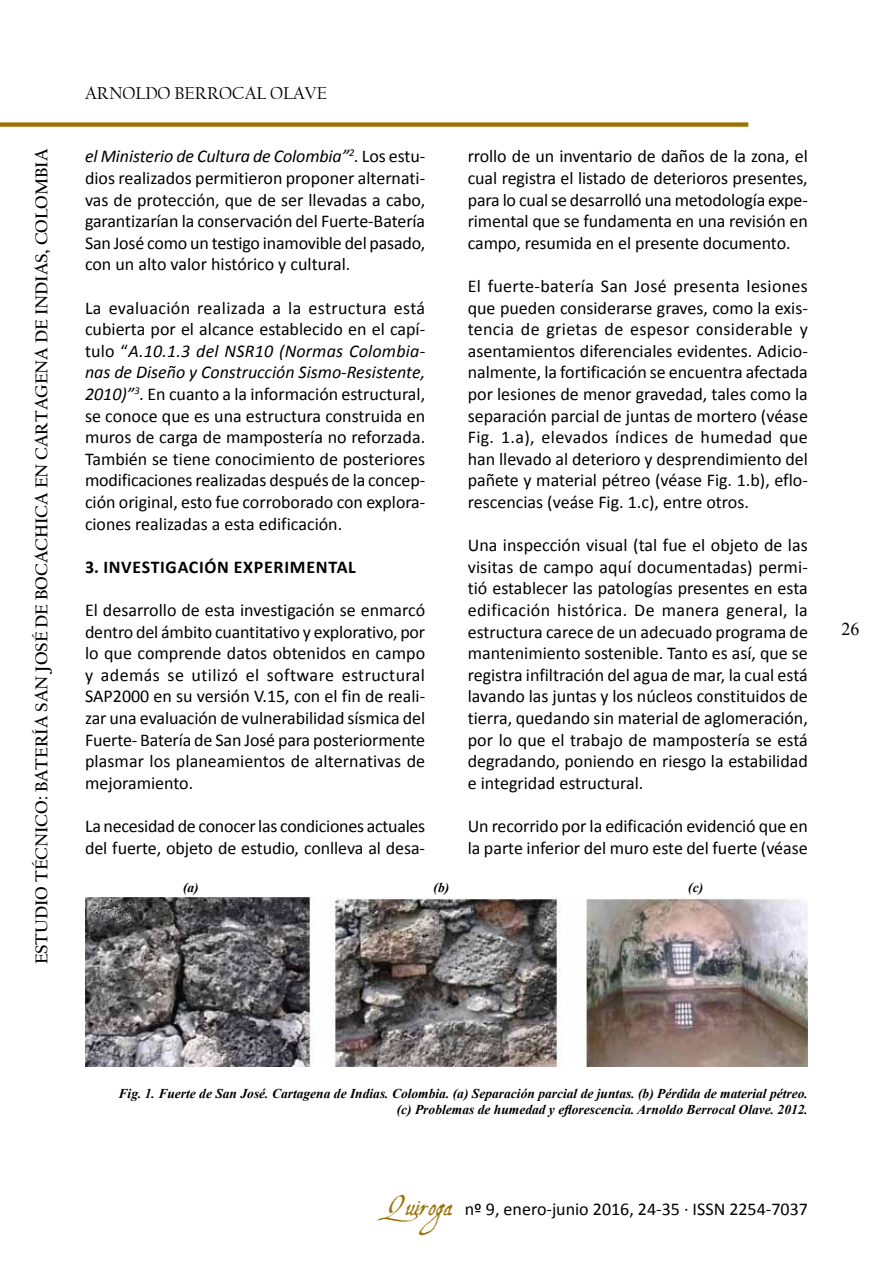
<style>
.page{position:relative;width:893px;height:1263px;background:#fff}
.page>*{position:absolute;margin:0;border:0;box-sizing:border-box;transform-origin:0 0}
.t1{font:18px/21.6px "Calibri";color:#000;text-align:justify}
.t2{font:700 18px "Californian FB";color:#000}
.t3{font:700 18px "Calibri";letter-spacing:.04em;color:#000}
.t4{font:18px "Californian FB";color:#000}
.t5{font:18px "Times New Roman";color:#000}
.t6{font:italic 700 13.5px/16.2px "Times New Roman";color:#000;text-align:right}
.s1{font-style:italic}
.s2{font-family:"Aquiline";font-size:27px;color:#9b7305}
</style>
<div class="page">
<img style="left:0;top:122px;width:749px;height:6px">
<img style="left:85px;top:898px;width:723px;height:169px">
<p class="t2" style="left:31px;top:964px;width:816px;rotate:-90deg">Estudio Técnico: Batería San José De Bocachica En Cartagena De Indias, Colombia</p>
<p class="t4" style="left:85px;top:83px;width:112px">ARNOLDO BERR</p>
<p class="t4" style="left:219px;top:83px;width:86px">OCAL OLAVE</p>
<p class="t1" style="left:85px;top:146px;width:342px"><span class="s1">el Ministerio de Cultura de Colombia”</span><sup>2</sup><span class="s1">.</span> Los estu&shy;dios realizados permitieron proponer alternati&shy;vas de protección, que de ser llevadas a cabo, garantizarían la conservación del Fuerte-Batería San José como un testigo inamovible del pasado, con un alto valor histórico y cultural.</p>
<p class="t1" style="left:85px;top:297px;width:342px">La evaluación realizada a la estructura está cubierta por el alcance establecido en el capí&shy;tulo “<span class="s1">A.10.1.3 del NSR10 (Normas Colombia&shy;nas de Diseño y Construcción Sismo-Resistente, 2010)”</span><sup>3</sup><span class="s1">.</span> En cuanto a la información estructural, se conoce que es una estructura construida en muros de carga de mampostería no reforzada.<br>También se tiene conocimiento de posteriores modificaciones realizadas después de la concep&shy;ción original, esto fue corroborado con explora&shy;ciones realizadas a esta edificación.</p>
<p class="t3" style="left:85px;top:555px;width:272px">3. INVESTIGACIÓN EXPERIMENTAL</p>
<p class="t1" style="left:85px;top:599px;width:342px">El desarrollo de esta investigación se enmarcó dentro del ámbito cuantitativo y explorativo, por lo que comprende datos obtenidos en campo y además se utilizó el software estructural SAP2000 en su versión V.15, con el fin de reali&shy;zar una evaluación de vulnerabilidad sísmica del Fuerte- Batería de San José para posteriormente plasmar los planeamientos de alternativas de mejoramiento.</p>
<p class="t1" style="left:85px;top:815px;width:342px">La necesidad de conocer las condiciones actuales del fuerte, objeto de estudio, conlleva al desa-</p>
<p class="t1" style="left:468px;top:146px;width:342px">rrollo de un inventario de daños de la zona, el cual registra el listado de deterioros presentes, para lo cual se desarrolló una metodología expe&shy;rimental que se fundamenta en una revisión en campo, resumida en el presente documento.</p>
<p class="t1" style="left:468px;top:275px;width:342px">El fuerte-batería San José presenta lesiones que pueden considerarse graves, como la exis&shy;tencia de grietas de espesor considerable y asentamientos diferenciales evidentes. Adicio&shy;nalmente, la fortificación se encuentra afectada por lesiones de menor gravedad, tales como la separación parcial de juntas de mortero (véase Fig. 1.a), elevados índices de humedad que han llevado al deterioro y desprendimiento del pañete y material pétreo (véase Fig. 1.b), eflo&shy;rescencias (veáse Fig. 1.c), entre otros.</p>
<p class="t1" style="left:468px;top:534px;width:342px">Una inspección visual (tal fue el objeto de las visitas de campo aquí documentadas) permi&shy;tió establecer las patologías presentes en esta edificación histórica. De manera general, la estructura carece de un adecuado programa de mantenimiento sostenible. Tanto es así, que se registra infiltración del agua de mar, la cual está lavando las juntas y los núcleos constituidos de tierra, quedando sin material de aglomeración, por lo que el trabajo de mampostería se está degradando, poniendo en riesgo la estabilidad e integridad estructural.</p>
<p class="t1" style="left:468px;top:815px;width:342px">Un recorrido por la edificación evidenció que en la parte inferior del muro este del fuerte (véase</p>
<p class="t6" style="left:183px;top:879px;width:17px">(a)</p>
<p class="t6" style="left:433px;top:879px;width:17px">(b)</p>
<p class="t6" style="left:688px;top:879px;width:16px">(c)</p>
<p class="t5" style="left:841px;top:616px;width:19px">26</p>
<p class="t6" style="left:119px;top:1085px;width:691px">Fig. 1. Fuerte de San José. Cartagena de Indias. Colombia. (a) Separación parcial de juntas. (b) Pérdida de material pétreo. (c) Problemas de humedad y eflorescencia. Arnoldo Berrocal Olave. 2012.</p>
<p class="t1" style="left:386px;top:1198px;width:316px"><span class="s2">Quiroga</span> nº 9, enero-junio 2016, 24-35 · ISSN</p>
<p class="t1" style="left:729px;top:1198px;width:80px">2254-7037</p>
</div>
